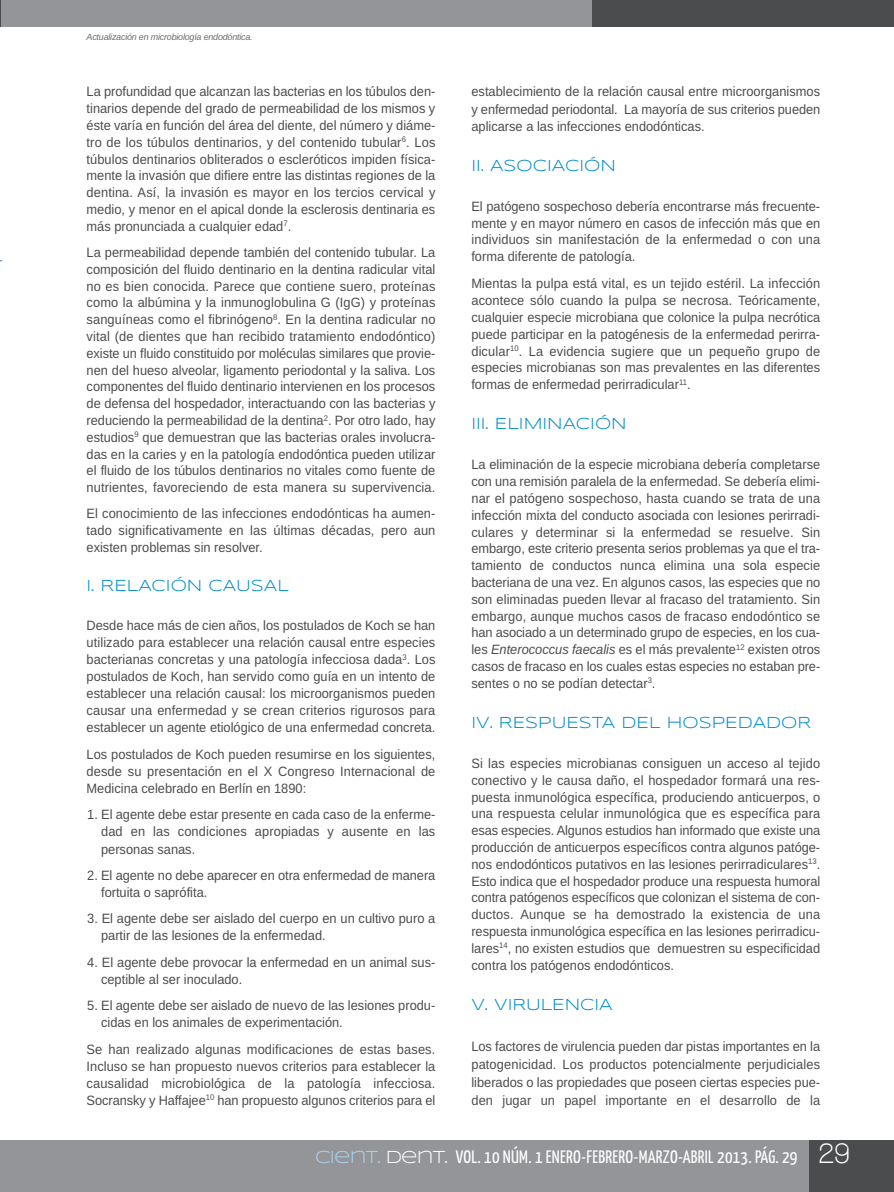
<style>
.page{position:relative;width:894px;height:1192px;background:#fff}
.page>*{position:absolute;margin:0;border:0;box-sizing:border-box;transform-origin:0 0}
.t1{font:700 30px "Walkway";color:#fff;scale:.9 1}
.t2{font:18px "Yanone Kaffeesatz";letter-spacing:.015em;color:#fff}
.t3{font:16.5px "Syncopate";color:#008dce}
.t4{font:13.5px/16.8px "Arimo";color:#4b4c4d;text-align:justify;scale:.95 1}
.t5{font:italic 9px "Arimo";letter-spacing:-.025em;color:#6c6d70}
.s1{font-style:italic}
.s2{font-family:"Syncopate";color:#add2ed}
.s3{font-family:"Syncopate"}
</style>
<div class="page">
<hr style="left:0;top:1139px;width:1px;height:52px;background:#939598">
<svg style="left:0;top:0;width:1px;height:27px"></svg>
<div style="left:1px;top:1139px;width:892px;height:52px;background:#939598"></div>
<div style="left:1px;top:0;width:599px;height:27px;background:#939598"></div>
<div style="left:593px;top:0;width:300px;height:27px;background:#4b4c4d"></div>
<div style="left:809px;top:1139px;width:84px;height:52px;background:#4b4c4d"></div>
<p class="t5" style="left:87px;top:33px;width:168px">Actualización en microbiología endodóntica.</p>
<p class="t4" style="left:87px;top:84px;width:369px">La profundidad que alcanzan las bacterias en los túbulos den&shy;tinarios depende del grado de permeabilidad de los mismos y éste varía en función del área del diente, del número y diáme&shy;tro de los túbulos dentinarios, y del contenido tubular<sup>6</sup>. Los túbulos dentinarios obliterados o escleróticos impiden física&shy;mente la invasión que difiere entre las distintas regiones de la dentina. Así, la invasión es mayor en los tercios cervical y medio, y menor en el apical donde la esclerosis dentinaria es más pronunciada a cualquier edad<sup>7</sup>.</p>
<p class="t4" style="left:87px;top:245px;width:369px">La permeabilidad depende también del contenido tubular. La composición del fluido dentinario en la dentina radicular vital no es bien conocida. Parece que contiene suero, proteínas como la albúmina y la inmunoglobulina G (IgG) y proteínas sanguíneas como el fibrinógeno<sup>8</sup>. En la dentina radicular no vital (de dientes que han recibido tratamiento endodóntico) existe un fluido constituido por moléculas similares que provie&shy;nen del hueso alveolar, ligamento periodontal y la saliva. Los componentes del fluido dentinario intervienen en los procesos de defensa del hospedador, interactuando con las bacterias y reduciendo la permeabilidad de la dentina<sup>2</sup>. Por otro lado, hay estudios<sup>9</sup> que demuestran que las bacterias orales involucra&shy;das en la caries y en la patología endodóntica pueden utilizar el fluido de los túbulos dentinarios no vitales como fuente de nutrientes, favoreciendo de esta manera su supervivencia.</p>
<p class="t4" style="left:87px;top:506px;width:368px">El conocimiento de las infecciones endodónticas ha aumen&shy;tado significativamente en las últimas décadas, pero aun existen problemas sin resolver.</p>
<p class="t3" style="left:87px;top:575px;width:204px">I. RELACIÓN CAUSAL</p>
<p class="t4" style="left:87px;top:617px;width:369px">Desde hace más de cien años, los postulados de Koch se han utilizado para establecer una relación causal entre especies bacterianas concretas y una patología infecciosa dada<sup>3</sup>. Los postulados de Koch, han servido como guía en un intento de establecer una relación causal: los microorganismos pueden causar una enfermedad y se crean criterios rigurosos para establecer un agente etiológico de una enfermedad concreta.</p>
<p class="t4" style="left:87px;top:746px;width:368px">Los postulados de Koch pueden resumirse en los siguientes, desde su presentación en el X Congreso Internacional de Medicina celebrado en Berlín en 1890:</p>
<p class="t4" style="left:101px;top:807px;width:353px;text-indent:-14px">1. El agente debe estar presente en cada caso de la enferme&shy;dad en las condiciones apropiadas y ausente en las personas sanas.</p>
<p class="t4" style="left:101px;top:867px;width:353px;text-indent:-14px">2. El agente no debe aparecer en otra enfermedad de manera fortuita o saprófita.</p>
<p class="t4" style="left:101px;top:911px;width:353px;text-indent:-14px">3. El agente debe ser aislado del cuerpo en un cultivo puro a partir de las lesiones de la enfermedad.</p>
<p class="t4" style="left:101px;top:954px;width:353px;text-indent:-14px">4. El agente debe provocar la enfermedad en un animal sus&shy;ceptible al ser inoculado.</p>
<p class="t4" style="left:101px;top:997px;width:353px;text-indent:-14px">5. El agente debe ser aislado de nuevo de las lesiones produ&shy;cidas en los animales de experimentación.</p>
<p class="t4" style="left:87px;top:1041px;width:368px">Se han realizado algunas modificaciones de estas bases.<br>Incluso se han propuesto nuevos criterios para establecer la causalidad microbiológica de la patología infecciosa.<br>Socransky y Haffajee<sup>10</sup> han propuesto algunos criterios para el</p>
<p class="t4" style="left:471px;top:84px;width:368px">establecimiento de la relación causal entre microorganismos y enfermedad periodontal. La mayoría de sus criterios pueden aplicarse a las infecciones endodónticas.</p>
<p class="t3" style="left:471px;top:155px;width:146px">II. ASOCIACIÓN</p>
<p class="t4" style="left:471px;top:199px;width:368px">El patógeno sospechoso debería encontrarse más frecuente&shy;mente y en mayor número en casos de infección más que en individuos sin manifestación de la enfermedad o con una forma diferente de patología.</p>
<p class="t4" style="left:471px;top:276px;width:368px">Mientas la pulpa está vital, es un tejido estéril. La infección acontece sólo cuando la pulpa se necrosa. Teóricamente, cualquier especie microbiana que colonice la pulpa necrótica puede participar en la patogénesis de la enfermedad perirra&shy;dicular<sup>10</sup>. La evidencia sugiere que un pequeño grupo de especies microbianas son mas prevalentes en las diferentes formas de enfermedad perirradicular<sup>11</sup>.</p>
<p class="t3" style="left:471px;top:414px;width:157px">III. ELIMINACIÓN</p>
<p class="t4" style="left:471px;top:457px;width:368px">La eliminación de la especie microbiana debería completarse con una remisión paralela de la enfermedad. Se debería elimi&shy;nar el patógeno sospechoso, hasta cuando se trata de una infección mixta del conducto asociada con lesiones perirradi&shy;culares y determinar si la enfermedad se resuelve. Sin embargo, este criterio presenta serios problemas ya que el tra&shy;tamiento de conductos nunca elimina una sola especie bacteriana de una vez. En algunos casos, las especies que no son eliminadas pueden llevar al fracaso del tratamiento. Sin embargo, aunque muchos casos de fracaso endodóntico se han asociado a un determinado grupo de especies, en los cua&shy;les <span class="s1">Enterococcus faecalis</span> es el más prevalente<sup>12</sup> existen otros casos de fracaso en los cuales estas especies no estaban pre&shy;sentes o no se podían detectar<sup>3</sup>.</p>
<p class="t3" style="left:471px;top:712px;width:341px">IV. RESPUESTA DEL HOSPEDADOR</p>
<p class="t4" style="left:471px;top:755px;width:369px">Si las especies microbianas consiguen un acceso al tejido conectivo y le causa daño, el hospedador formará una res&shy;puesta inmunológica específica, produciendo anticuerpos, o una respuesta celular inmunológica que es específica para esas especies. Algunos estudios han informado que existe una producción de anticuerpos específicos contra algunos patóge&shy;nos endodónticos putativos en las lesiones perirradiculares<sup>13</sup>.<br>Esto indica que el hospedador produce una respuesta humoral contra patógenos específicos que colonizan el sistema de con&shy;ductos. Aunque se ha demostrado la existencia de una respuesta inmunológica específica en las lesiones perirradicu&shy;lares<sup>14</sup>, no existen estudios que demuestren su especificidad contra los patógenos endodónticos.</p>
<p class="t3" style="left:471px;top:994px;width:143px">V. VIRULENCIA</p>
<p class="t4" style="left:471px;top:1038px;width:368px;line-height:18px">Los factores de virulencia pueden dar pistas importantes en la patogenicidad. Los productos potencialmente perjudiciales liberados o las propiedades que poseen ciertas especies pue&shy;den jugar un papel importante en el desarrollo de la</p>
<h1 class="t1" style="left:818px;top:1142px;width:37px">29</h1>
<h2 class="t2" style="left:315px;top:1150px;width:483px"><span class="s2">CIENT.</span> <span class="s3">DENT.</span> VOL. 10 NÚM. 1 ENERO-FEBRERO-MARZO-ABRIL 2013. PÁG. 29</h2>
</div>
